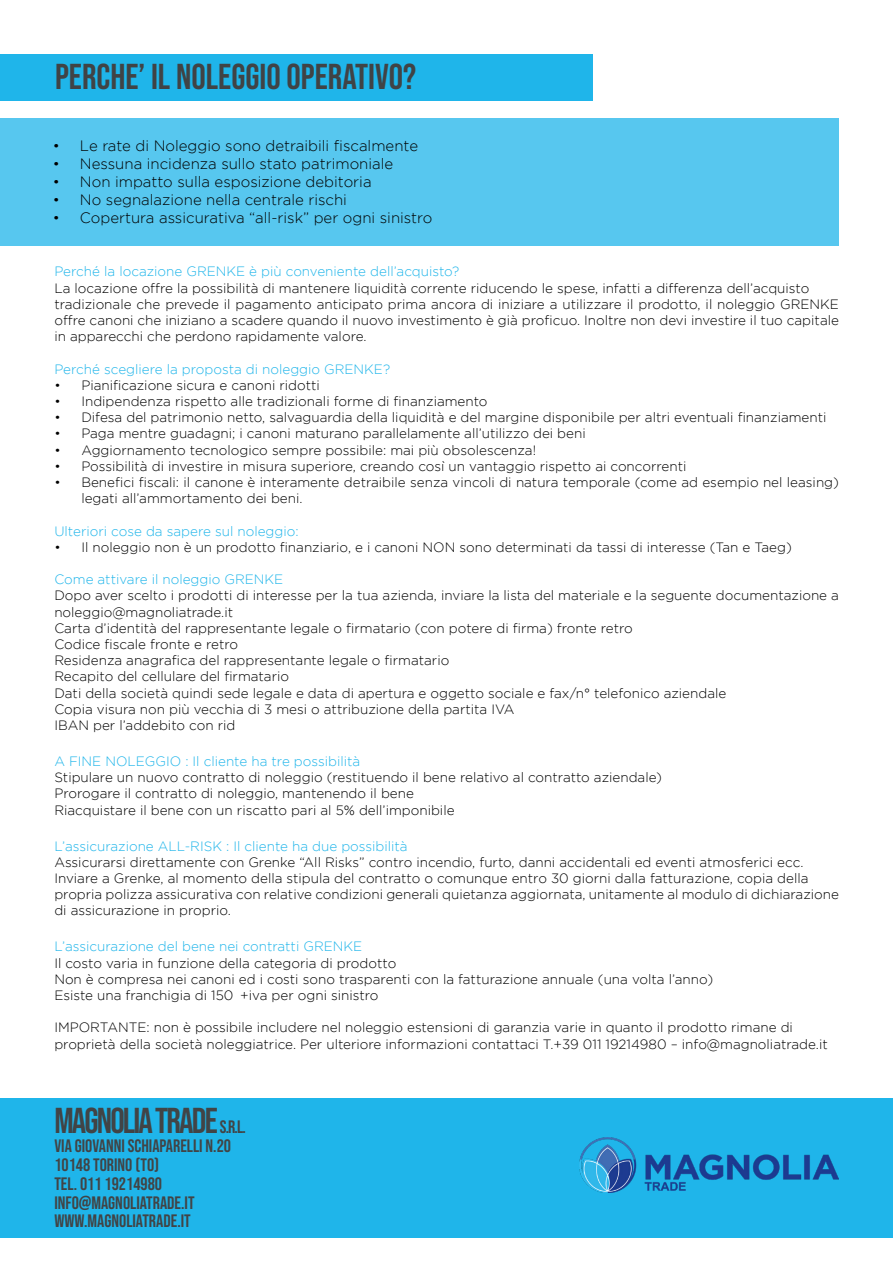
<style>
.page{position:relative;width:893px;height:1263px;background:#fff}
.page>*{position:absolute;margin:0;border:0;box-sizing:border-box;transform-origin:0 0}
.t1{font:36px "Bebas Neue";color:#404345}
.t2{font:36px "Bebas Neue";letter-spacing:-.05em;color:#414446}
.t3{font:18px "Bebas Neue";color:#414446}
.t4{font:300 15px "Gotham";color:#000}
.t5{font:300 13.5px/16.2px "Gotham";color:#000}
.t6{font:300 13.5px "Gotham";color:#1fb5ea}
.s1{font-size:18px}
</style>
<div class="page">
<div style="left:0;top:54px;width:592px;height:47px;background:#1fb5ea"></div>
<div style="left:0;top:118px;width:839px;height:127px;background:#57c7ef"></div>
<div style="left:0;top:1098px;width:893px;height:139px;background:#1fb5ea"></div>
<img style="left:580px;top:1137px;width:259px;height:56px">
<p class="t1" style="left:55px;top:56px;width:363px">PERCHE’ IL NOLEGGIO OPERATIVO?</p>
<p class="t4" style="left:53px;top:138px;width:367px">• Le rate di Noleggio sono detraibili fiscalmente</p>
<p class="t4" style="left:53px;top:156px;width:342px">• Nessuna incidenza sullo stato patrimoniale</p>
<p class="t4" style="left:53px;top:174px;width:320px">• Non impatto sulla esposizione debitoria</p>
<p class="t4" style="left:53px;top:192px;width:296px">• No segnalazione nella centrale rischi</p>
<p class="t4" style="left:53px;top:210px;width:381px">• Copertura assicurativa “all-risk” per ogni sinistro</p>
<p class="t6" style="left:54px;top:264px;width:407px">Perché la locazione GRENKE è più conveniente dell’acquisto?</p>
<p class="t5" style="left:54px;top:279px;width:756px">La locazione offre la possibilità di mantenere liquidità corrente riducendo le spese, infatti a differenza dell’acquisto</p>
<p class="t5" style="left:54px;top:296px;width:786px;text-align:justify">tradizionale che prevede il pagamento anticipato prima ancora di iniziare a utilizzare il prodotto, il noleggio GRENKE offre canoni che iniziano a scadere quando il nuovo investimento è già proficuo. Inoltre non devi investire il tuo capitale in apparecchi che perdono rapidamente valore.</p>
<p class="t6" style="left:54px;top:361px;width:337px">Perché scegliere la proposta di noleggio GRENKE?</p>
<p class="t5" style="left:54px;top:377px;width:267px">• Pianificazione sicura e canoni ridotti</p>
<p class="t5" style="left:54px;top:393px;width:435px">• Indipendenza rispetto alle tradizionali forme di finanziamento</p>
<p class="t5" style="left:54px;top:409px;width:774px">• Difesa del patrimonio netto, salvaguardia della liquidità e del margine disponibile per altri eventuali finanziamenti</p>
<p class="t5" style="left:54px;top:425px;width:533px">• Paga mentre guadagni; i canoni maturano parallelamente all’utilizzo dei beni</p>
<p class="t5" style="left:54px;top:441px;width:483px">• Aggiornamento tecnologico sempre possibile: mai più obsolescenza!</p>
<p class="t5" style="left:54px;top:458px;width:634px">• Possibilità di investire in misura superiore, creando così un vantaggio rispetto ai concorrenti</p>
<p class="t5" style="left:81px;top:474px;width:759px;text-indent:-27px">• Benefici fiscali: il canone è interamente detraibile senza vincoli di natura temporale (come ad esempio nel leasing) legati all’ammortamento dei beni.</p>
<p class="t6" style="left:54px;top:523px;width:246px">Ulteriori cose da sapere sul noleggio:</p>
<p class="t5" style="left:54px;top:539px;width:739px">• Il noleggio non è un prodotto finanziario, e i canoni NON sono determinati da tassi di interesse (Tan e Taeg)</p>
<p class="t6" style="left:54px;top:572px;width:230px">Come attivare il noleggio GRENKE</p>
<p class="t5" style="left:54px;top:587px;width:786px">Dopo aver scelto i prodotti di interesse per la tua azienda, inviare la lista del materiale e la seguente documentazione a noleggio@magnoliatrade.it</p>
<p class="t5" style="left:54px;top:620px;width:580px">Carta d’identità del rappresentante legale o firmatario (con potere di firma) fronte retro</p>
<p class="t5" style="left:54px;top:636px;width:185px">Codice fiscale fronte e retro</p>
<p class="t5" style="left:54px;top:652px;width:396px">Residenza anagrafica del rappresentante legale o firmatario</p>
<p class="t5" style="left:54px;top:668px;width:236px">Recapito del cellulare del firmatario</p>
<p class="t5" style="left:54px;top:684px;width:673px">Dati della società quindi sede legale e data di apertura e oggetto sociale e fax/n° telefonico aziendale</p>
<p class="t5" style="left:54px;top:701px;width:462px">Copia visura non più vecchia di 3 mesi o attribuzione della partita IVA</p>
<p class="t5" style="left:54px;top:717px;width:183px">IBAN per l’addebito con rid</p>
<p class="t6" style="left:54px;top:754px;width:307px">A FINE NOLEGGIO : Il cliente ha tre possibilità</p>
<p class="t5" style="left:54px;top:769px;width:609px">Stipulare un nuovo contratto di noleggio (restituendo il bene relativo al contratto aziendale)</p>
<p class="t5" style="left:54px;top:785px;width:361px">Prorogare il contratto di noleggio, mantenendo il bene</p>
<p class="t5" style="left:54px;top:801px;width:402px">Riacquistare il bene con un riscatto pari al 5% dell’imponibile</p>
<p class="t6" style="left:54px;top:838px;width:355px">L’assicurazione ALL-RISK : Il cliente ha due possibilità</p>
<p class="t5" style="left:54px;top:854px;width:751px">Assicurarsi direttamente con Grenke “All Risks” contro incendio, furto, danni accidentali ed eventi atmosferici ecc.</p>
<p class="t5" style="left:54px;top:870px;width:756px">Inviare a Grenke, al momento della stipula del contratto o comunque entro 30 giorni dalla fatturazione, copia della</p>
<p class="t5" style="left:54px;top:886px;width:786px">propria polizza assicurativa con relative condizioni generali quietanza aggiornata, unitamente al modulo di dichiarazione di assicurazione in proprio.</p>
<p class="t6" style="left:54px;top:939px;width:309px">L’assicurazione del bene nei contratti GRENKE</p>
<p class="t5" style="left:54px;top:954px;width:343px">Il costo varia in funzione della categoria di prodotto</p>
<p class="t5" style="left:54px;top:971px;width:660px">Non è compresa nei canoni ed i costi sono trasparenti con la fatturazione annuale (una volta l’anno)</p>
<p class="t5" style="left:54px;top:987px;width:326px">Esiste una franchigia di 150€+iva per ogni sinistro</p>
<p class="t5" style="left:54px;top:1019px;width:740px">IMPORTANTE: non è possibile includere nel noleggio estensioni di garanzia varie in quanto il prodotto rimane di</p>
<p class="t5" style="left:54px;top:1035px;width:775px">proprietà della società noleggiatrice. Per ulteriore informazioni contattaci T.+39 011 19214980 – info@magnoliatrade.it</p>
<p class="t2" style="left:54px;top:1100px;width:193px">MAGNOLIA TRADE <span class="s1">S.R.L.</span></p>
<p class="t3" style="left:54px;top:1136px;width:178px">VIA GIOVANNI SCHIAPARELLI N.20</p>
<p class="t3" style="left:54px;top:1155px;width:106px">10148 TORINO (TO)</p>
<p class="t3" style="left:54px;top:1173px;width:109px">TEL. 011 19214980</p>
<p class="t3" style="left:54px;top:1192px;width:142px">INFO@MAGNOLIATRADE.IT</p>
<p class="t3" style="left:54px;top:1211px;width:138px">WWW.MAGNOLIATRADE.IT</p>
</div>
